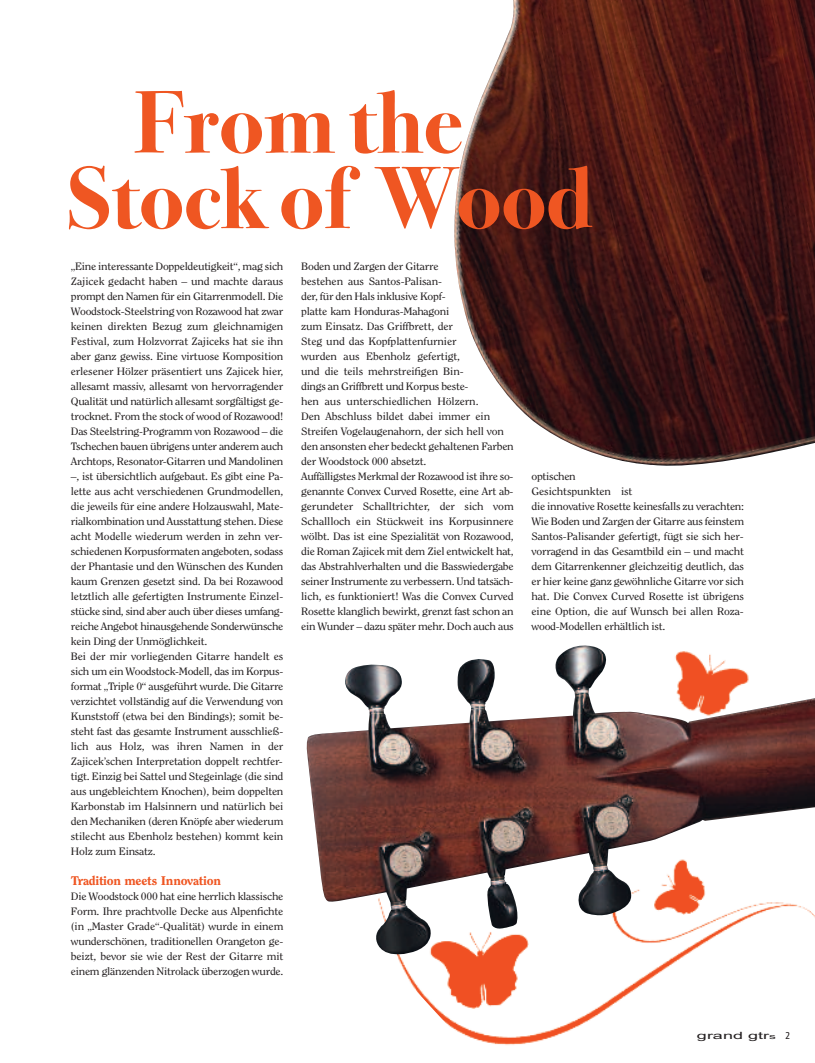
<style>
.page{position:relative;width:815px;height:1063px;background:#fff}
.page>*{position:absolute;margin:0;border:0;box-sizing:border-box;transform-origin:0 0}
.t1{font:88.5px/75.6px "Bodoni Svty Two OSITCTT Bold";color:#ef5622}
.t2{font:800 12.5px "Clearface Std";letter-spacing:-.02em;color:#ef5622;scale:1.1 1}
.t3{font:10.62px/15px "Clearface Std";letter-spacing:-.02em;color:#231f20;scale:1.1 1}
.t4{font:10px "Arial";color:#231f20;scale:1.8 1}
.s1{font-size:7.5px}
.s2{font-family:"Frutiger LT Std";font-stretch:condensed}
</style>
<div class="page">
<img style="left:397px;top:955px;width:289px;height:90px">
<img style="left:307px;top:645px;width:508px;height:310px">
<img style="left:454px;top:0;width:361px;height:466px">
<h1 class="t1" style="left:67px;top:86px;width:527px;text-indent:67px">From the<br>Stock of Wood</h1>
<p class="t3" style="left:71px;top:259px;width:195px">„Eine interessante Doppeldeutigkeit“, mag sich Zajicek gedacht haben – und machte daraus prompt den Namen für ein Gitarrenmodell. Die Woodstock-Steelstring von Rozawood hat zwar keinen direkten Bezug zum gleichnamigen Festival, zum Holzvorrat Zajiceks hat sie ihn aber ganz gewiss. Eine virtuose Komposition erlesener Hölzer präsentiert uns Zajicek hier, allesamt massiv, allesamt von hervorragender Qualität und natürlich allesamt sorgfältigst ge&shy;trocknet. From the stock of wood of Rozawood!<br>Das Steelstring-Programm von Rozawood – die Tschechen bauen übrigens unter anderem auch Archtops, Resonator-Gitarren und Mandolinen –, ist übersichtlich aufgebaut. Es gibt eine Pa&shy;lette aus acht verschiedenen Grundmodellen, die jeweils für eine andere Holzauswahl, Mate&shy;rialkombination und Ausstattung stehen. Diese acht Modelle wiederum werden in zehn ver&shy;schiedenen Korpusformaten angeboten, sodass der Phantasie und den Wünschen des Kunden kaum Grenzen gesetzt sind. Da bei Rozawood letztlich alle gefertigten Instrumente Einzel&shy;stücke sind, sind aber auch über dieses umfang&shy;reiche Angebot hinausgehende Sonderwünsche kein Ding der Unmöglichkeit.<br>Bei der mir vorliegenden Gitarre handelt es sich um ein Woodstock-Modell, das im Korpus&shy;format „Triple 0“ ausgeführt wurde. Die Gitarre verzichtet vollständig auf die Verwendung von Kunststoff (etwa bei den Bindings); somit be&shy;steht fast das gesamte Instrument ausschließ&shy;lich aus Holz, was ihren Namen in der Zajicek’schen Interpretation doppelt rechtfer&shy;tigt. Einzig bei Sattel und Stegeinlage (die sind aus ungebleichtem Knochen), beim doppelten Karbonstab im Halsinnern und natürlich bei den Mechaniken (deren Knöpfe aber wiederum stilecht aus Ebenholz bestehen) kommt kein Holz zum Einsatz.</p>
<p class="t2" style="left:71px;top:875px;width:138px">Tradition meets Innovation</p>
<p class="t3" style="left:71px;top:889px;width:195px;text-align:justify">Die Woodstock 000 hat eine herrlich klassische Form. Ihre prachtvolle Decke aus Alpenfichte (in „Master Grade“-Qualität) wurde in einem wunderschönen, traditionellen Orangeton ge&shy;beizt, bevor sie wie der Rest der Gitarre mit einem glänzenden Nitrolack überzogen wurde.</p>
<p class="t3" style="left:301px;top:259px;width:195px">Boden und Zargen der Gitarre<br>bestehen aus Santos-Palisan-<br>der, für den Hals inklusive Kopf-<br>platte kam Honduras-Mahagoni<br>zum Einsatz. Das Griffbrett, der<br>Steg und das Kopfplattenfurnier<br>wurden aus Ebenholz gefertigt,<br>und die teils mehrstreifigen Bin-<br>dings an Griffbrett und Korpus beste-<br>hen aus unterschiedlichen Hölzern.<br>Den Abschluss bildet dabei immer ein Streifen Vogelaugenahorn, der sich hell von den ansonsten eher bedeckt gehaltenen Farben der Woodstock 000 absetzt.<br>Auffälligstes Merkmal der Rozawood ist ihre so&shy;genannte Convex Curved Rosette, eine Art ab&shy;gerundeter Schalltrichter, der sich vom Schallloch ein Stückweit ins Korpusinnere wölbt. Das ist eine Spezialität von Rozawood, die Roman Zajicek mit dem Ziel entwickelt hat, das Abstrahlverhalten und die Basswiedergabe seiner Instrumente zu verbessern. Und tatsäch&shy;lich, es funktioniert! Was die Convex Curved Rosette klanglich bewirkt, grenzt fast schon an ein Wunder – dazu später mehr. Doch auch aus</p>
<p class="t3" style="left:531px;top:469px;width:195px">optischen<br>Gesichtspunkten ist<br>die innovative Rosette keinesfalls zu verachten:<br>Wie Boden und Zargen der Gitarre aus feinstem Santos-Palisander gefertigt, fügt sie sich her&shy;vorragend in das Gesamtbild ein – und macht dem Gitarrenkenner gleichzeitig deutlich, das er hier keine ganz gewöhnliche Gitarre vor sich hat. Die Convex Curved Rosette ist übrigens eine Option, die auf Wunsch bei allen Roza&shy;wood-Modellen erhältlich ist.</p>
<p class="t4" style="left:697px;top:1029px;width:53px">grand gtr<span class="s1">s</span> <span class="s2">2</span></p>
</div>
